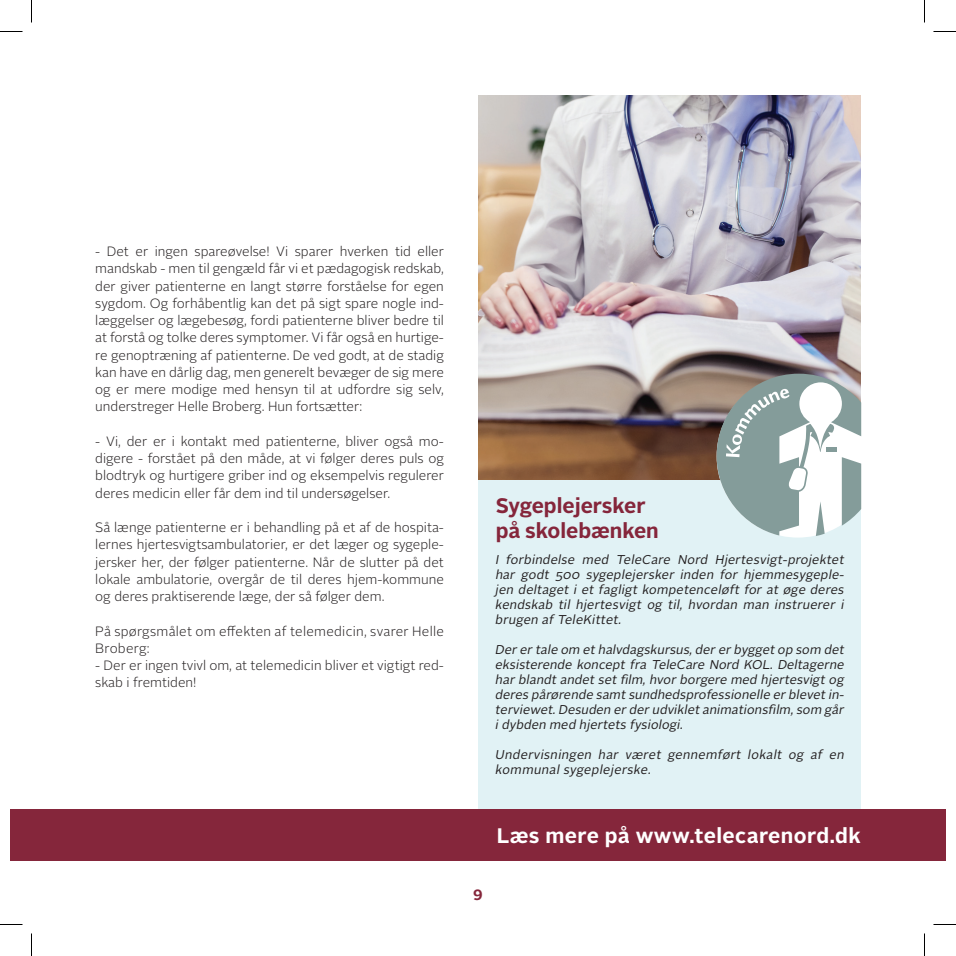
<style>
.page{position:relative;width:956px;height:956px;background:#fff}
.page>*{position:absolute;margin:0;border:0;box-sizing:border-box;transform-origin:0 0}
.t1{font:700 21px "Alright Sans";letter-spacing:.02em;color:#fff}
.t2{font:700 21px/25.2px "Alright Sans";color:#85263b}
.t3{font:700 15px "Alright Sans";color:#85263b}
.t4{font:300 13.5px/17.2px "Alright Sans";color:#231f20;text-align:justify}
.t5{font:300 13.5px/17.2px "Alright Sans";letter-spacing:.02em;color:#231f20}
.t6{font:italic 12.75px/15px "Alright Sans";letter-spacing:.02em;color:#231f20;text-align:justify}
</style>
<div class="page">
<img style="left:478px;top:95px;width:383px;height:385px">
<div style="left:478px;top:480px;width:383px;height:330px;background:#e1f2f5"></div>
<div style="left:10px;top:810px;width:936px;height:51px;background:#85263b"></div>
<div style="left:717px;top:375px;width:162px;height:163px;background:#fff;border-radius:50%"></div>
<svg style="left:717px;top:374px;width:144px;height:162px"></svg>
<svg style="left:0;top:31px;width:22px;height:1px"></svg>
<svg style="left:933px;top:31px;width:23px;height:1px"></svg>
<svg style="left:0;top:924px;width:22px;height:1px"></svg>
<svg style="left:933px;top:924px;width:23px;height:1px"></svg>
<svg style="left:31px;top:0;width:1px;height:23px"></svg>
<svg style="left:31px;top:933px;width:1px;height:23px"></svg>
<svg style="left:924px;top:0;width:1px;height:23px"></svg>
<svg style="left:924px;top:933px;width:1px;height:23px"></svg>
<p class="t4" style="left:95px;top:243px;width:350px">- Det er ingen spareøvelse! Vi sparer hverken tid eller mandskab - men til gengæld får vi et pædagogisk redskab, der giver patienterne en langt større forståelse for egen sygdom. Og forhåbentlig kan det på sigt spare nogle ind&shy;læggelser og lægebesøg, fordi patienterne bliver bedre til at forstå og tolke deres symptomer. Vi får også en hurtige&shy;re genoptræning af patienterne. De ved godt, at de stadig kan have en dårlig dag, men generelt bevæger de sig mere og er mere modige med hensyn til at udfordre sig selv, understreger Helle Broberg. Hun fortsætter:</p>
<p class="t4" style="left:95px;top:433px;width:350px">- Vi, der er i kontakt med patienterne, bliver også mo&shy;digere - forstået på den måde, at vi følger deres puls og blodtryk og hurtigere griber ind og eksempelvis regulerer deres medicin eller får dem ind til undersøgelser.</p>
<p class="t4" style="left:95px;top:519px;width:350px">Så længe patienterne er i behandling på et af de hospita&shy;lernes hjertesvigtsambulatorier, er det læger og sygeple&shy;jersker her, der følger patienterne. Når de slutter på det lokale ambulatorie, overgår de til deres hjem-kommune og deres praktiserende læge, der så følger dem.</p>
<p class="t5" style="left:95px;top:623px;width:350px">På spørgsmålet om effekten af telemedicin, svarer Helle<br>Broberg:</p>
<p class="t4" style="left:95px;top:657px;width:350px">- Der er ingen tvivl om, at telemedicin bliver et vigtigt red&shy;skab i fremtiden!</p>
<h1 class="t2" style="left:496px;top:493px;width:165px">Sygeplejersker på skolebænken</h1>
<p class="t6" style="left:495px;top:553px;width:353px">I forbindelse med TeleCare Nord Hjertesvigt-projektet har godt 500 sygeplejersker inden for hjemmesygeple&shy;jen deltaget i et fagligt kompetenceløft for at øge deres kendskab til hjertesvigt og til, hvordan man instruerer i brugen afTeleKittet.</p>
<p class="t6" style="left:495px;top:643px;width:353px">Derertale om ethalvdagskursus,dererbyggetop som det eksisterende koncept fra TeleCare Nord KOL. Deltagerne harblandtandetsetfilm,hvorborgere med hjertesvigtog deres pårørende samtsundhedsprofessionelle erblevetin&shy;terviewet.Desuden erderudvikletanimationsfilm,som går idybden med hjertets fysiologi.</p>
<p class="t6" style="left:495px;top:748px;width:353px">Undervisningen har været gennemført lokalt og af en kommunal sygeplejerske.</p>
<h1 class="t1" style="left:497px;top:821px;width:365px">Læs mere på www.telecarenord.dk</h1>
<p class="t3" style="left:473px;top:882px;width:11px">9</p>
</div>
